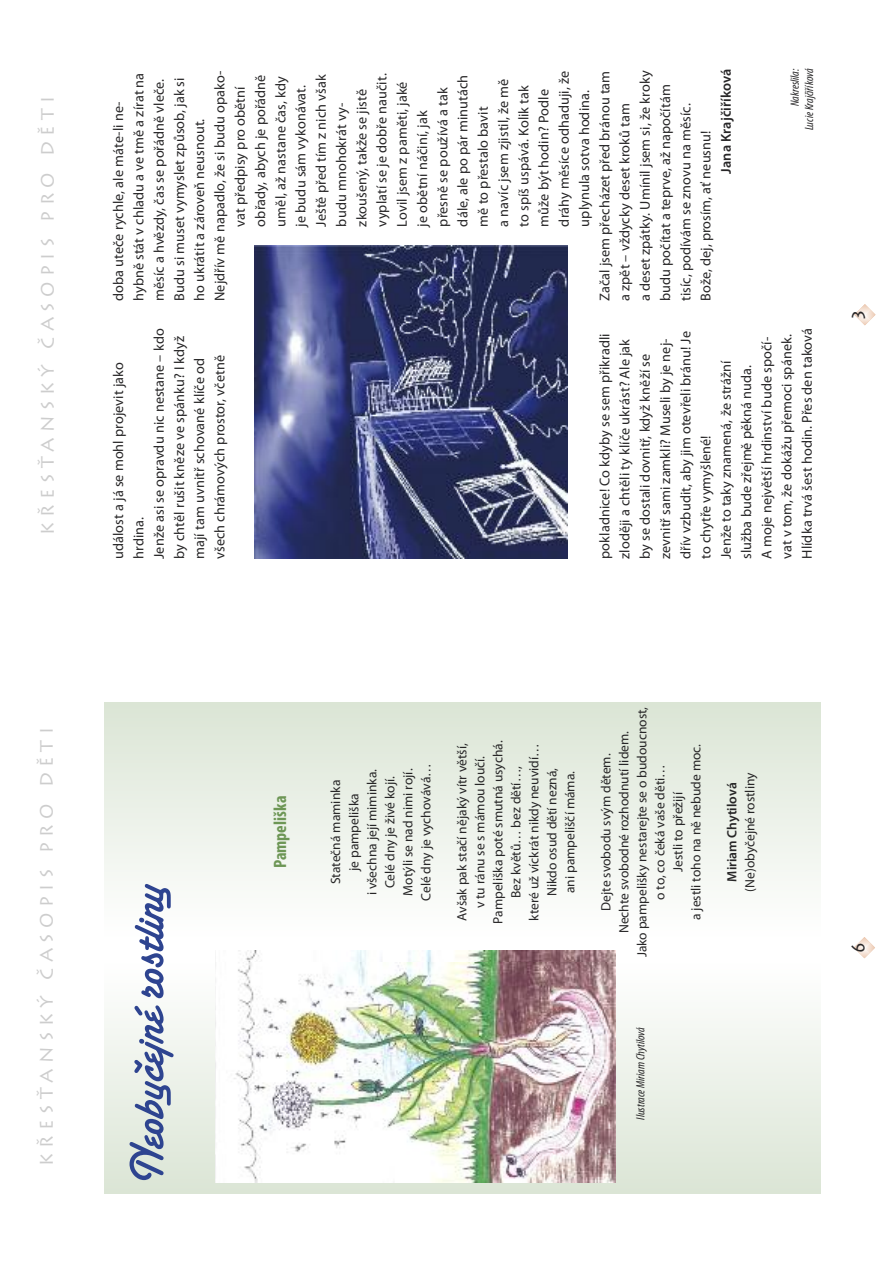
<style>
.page{position:relative;width:893px;height:1263px;background:#fff}
.page>*{position:absolute;margin:0;border:0;box-sizing:border-box;transform-origin:0 0}
.t1{font:51px "Santa Fe Let Plain";color:#2e4490}
.t2{font:18px "Lithos Pro";letter-spacing:.3em;color:#cdcdcd}
.t3{font:700 condensed 18px "Myriad Pro";color:#6d9655}
.t4{font:18px "Lithos Pro";color:#272627}
.t5{font:14.25px/20.2px "Myriad Pro";letter-spacing:.005em;color:#272627}
.t6{font:600 14.25px "Myriad Pro";letter-spacing:.005em;color:#272627}
.t7{font:13.5px/18px "Myriad Pro";color:#272627;text-align:center}
.t8{font:600 13.5px "Myriad Pro";color:#272627}
.t9{font:italic condensed 12px/14.4px "Myriad Pro";color:#272627;text-align:right}
</style>
<div class="page">
<svg style="left:854px;top:937px;width:21px;height:21px"></svg>
<svg style="left:854px;top:304px;width:21px;height:21px"></svg>
<div style="left:104px;top:702px;width:717px;height:235px;background:linear-gradient(to bottom,#dbe5d5,#fefffe)"></div>
<div style="left:104px;top:962px;width:717px;height:231px;background:linear-gradient(to bottom,#fefffe,#dbe5d5)"></div>
<img style="left:215px;top:950px;width:400px;height:232px">
<img style="left:255px;top:246px;width:312px;height:312px">
<p class="t2" style="left:37px;top:535px;width:440px;rotate:-90deg">KŘESŤANSKÝ ČASOPIS PRO DĚTI</p>
<p class="t5" style="left:130px;top:301px;width:230px;rotate:-90deg">hybně stát v chladu a ve tmě a zírat na</p>
<p class="t5" style="left:150px;top:301px;width:224px;rotate:-90deg">měsíc a hvězdy, čas se pořádně vleče.</p>
<p class="t5" style="left:170px;top:301px;width:225px;rotate:-90deg">Budu si muset vymyslet způsob, jak si</p>
<p class="t5" style="left:110px;top:301px;width:201px;rotate:-90deg">doba uteče rychle, ale máte-li ne-</p>
<p class="t5" style="left:191px;top:301px;width:184px;rotate:-90deg">ho ukrátit a zároveň neusnout.</p>
<p class="t6" style="left:721px;top:174px;width:106px;rotate:-90deg">Jana Krajčiříková</p>
<p class="t9" style="left:789px;top:130px;width:63px;rotate:-90deg">Nakreslila:<br>Lucie Krajčiříková</p>
<p class="t5" style="left:636px;top:301px;width:232px;rotate:-90deg">a deset zpátky. Umínil jsem si, že kroky</p>
<p class="t5" style="left:211px;top:301px;width:232px;rotate:-90deg">Nejdřív mě napadlo, že si budu opako-</p>
<p class="t5" style="left:555px;top:227px;width:157px;rotate:-90deg">dráhy měsíce odhaduji, že</p>
<p class="t5" style="left:596px;top:301px;width:232px;rotate:-90deg">Začal jsem přecházet před bránou tam</p>
<p class="t5" style="left:373px;top:227px;width:154px;rotate:-90deg">vyplatí se je dobře naučit.</p>
<p class="t5" style="left:393px;top:227px;width:146px;rotate:-90deg">Lovil jsem z paměti, jaké</p>
<p class="t5" style="left:231px;top:227px;width:142px;rotate:-90deg">vat předpisy pro obětní</p>
<p class="t5" style="left:251px;top:227px;width:154px;rotate:-90deg">obřady, abych je pořádně</p>
<p class="t5" style="left:272px;top:227px;width:151px;rotate:-90deg">uměl, až nastane čas, kdy</p>
<p class="t5" style="left:292px;top:227px;width:143px;rotate:-90deg">je budu sám vykonávat.</p>
<p class="t5" style="left:312px;top:227px;width:154px;rotate:-90deg">Ještě před tím z nich však</p>
<p class="t5" style="left:434px;top:227px;width:140px;rotate:-90deg">přesně se používá a tak</p>
<p class="t5" style="left:454px;top:227px;width:153px;rotate:-90deg">dále, ale po pár minutách</p>
<p class="t5" style="left:494px;top:227px;width:150px;rotate:-90deg">a navíc jsem zjistil, že mě</p>
<p class="t5" style="left:515px;top:227px;width:143px;rotate:-90deg">to spíš uspává. Kolik tak</p>
<p class="t5" style="left:535px;top:227px;width:139px;rotate:-90deg">může být hodin? Podle</p>
<p class="t5" style="left:656px;top:301px;width:218px;rotate:-90deg">budu počítat a teprve, až napočítám</p>
<p class="t5" style="left:353px;top:227px;width:139px;rotate:-90deg">zkoušený, takže se jistě</p>
<p class="t5" style="left:575px;top:227px;width:138px;rotate:-90deg">uplynula sotva hodina.</p>
<p class="t5" style="left:332px;top:227px;width:125px;rotate:-90deg">budu mnohokrát vy-</p>
<p class="t5" style="left:677px;top:301px;width:199px;rotate:-90deg">tisíc, podívám se znovu na měsíc.</p>
<p class="t5" style="left:616px;top:301px;width:199px;rotate:-90deg">a zpět – vždycky deset kroků tam</p>
<p class="t5" style="left:474px;top:227px;width:121px;rotate:-90deg">mě to přestalo bavit</p>
<p class="t5" style="left:413px;top:227px;width:117px;rotate:-90deg">je obětní náčiní, jak</p>
<p class="t5" style="left:697px;top:301px;width:172px;rotate:-90deg">Bože, dej, prosím, ať neusnu!</p>
<p class="t5" style="left:110px;top:559px;width:232px;rotate:-90deg">událost a já se mohl projevit jako hrdina.<br>Jenže asi se opravdu nic nestane – kdo by chtěl rušit kněze ve spánku? I když mají tam uvnitř schované klíče od všech chrámových prostor, včetně</p>
<p class="t5" style="left:596px;top:559px;width:232px;rotate:-90deg">pokladnice! Co kdyby se sem přikradli zloději a chtěli ty klíče ukrást? Ale jak by se dostali dovnitř, když kněží se zevnitř sami zamkli? Museli by je nej&shy;dřív vzbudit, aby jim otevřeli bránu! Je to chytře vymyšlené!<br>Jenže to taky znamená, že strážní služba bude zřejmě pěkná nuda.<br>A moje největší hrdinství bude spočí&shy;vat v tom, že dokážu přemoci spánek.<br>Hlídka trvá šest hodin. Přes den taková</p>
<p class="t4" style="left:848px;top:321px;width:14px;rotate:-90deg">3</p>
<p class="t2" style="left:36px;top:1166px;width:440px;rotate:-90deg">KŘESŤANSKÝ ČASOPIS PRO DĚTI</p>
<h1 class="t1" style="left:129px;top:1185px;width:308px;rotate:-90deg">Neobyčejné rostliny</h1>
<p class="t3" style="left:274px;top:868px;width:74px;rotate:-90deg">Pampeliška</p>
<p class="t7" style="left:328px;top:901px;width:139px;rotate:-90deg">Statečná maminka<br>je pampeliška<br>i všechna její miminka.<br>Celé dny je živé kojí.<br>Motýli se nad nimi rojí.<br>Celé dny je vychovává…</p>
<p class="t7" style="left:454px;top:924px;width:185px;rotate:-90deg">Avšak pak stačí nějaký vítr větší, v tu ránu se s mámou loučí.<br>Pampeliška poté smutná usychá.<br>Bez květů… bez dětí…,<br>které už víckrát nikdy neuvidí…<br>Nikdo osud dětí nezná,<br>ani pampeliščí máma.</p>
<p class="t7" style="left:598px;top:957px;width:252px;rotate:-90deg">Dejte svobodu svým dětem.<br>Nechte svobodné rozhodnutí lidem.<br>Jako pampelišky nestarejte se o budoucnost, o to, co čeká vaše děti…<br>Jestli to přežijí<br>a jestli toho na ně nebude moc.</p>
<p class="t8" style="left:727px;top:882px;width:101px;rotate:-90deg">Miriam Chytilová</p>
<p class="t7" style="left:742px;top:892px;width:121px;rotate:-90deg">(Ne)obyčejné rostliny</p>
<p class="t9" style="left:634px;top:1120px;width:94px;rotate:-90deg">Ilustrace Miriam Chytilová</p>
<p class="t4" style="left:848px;top:954px;width:14px;rotate:-90deg">6</p>
</div>
